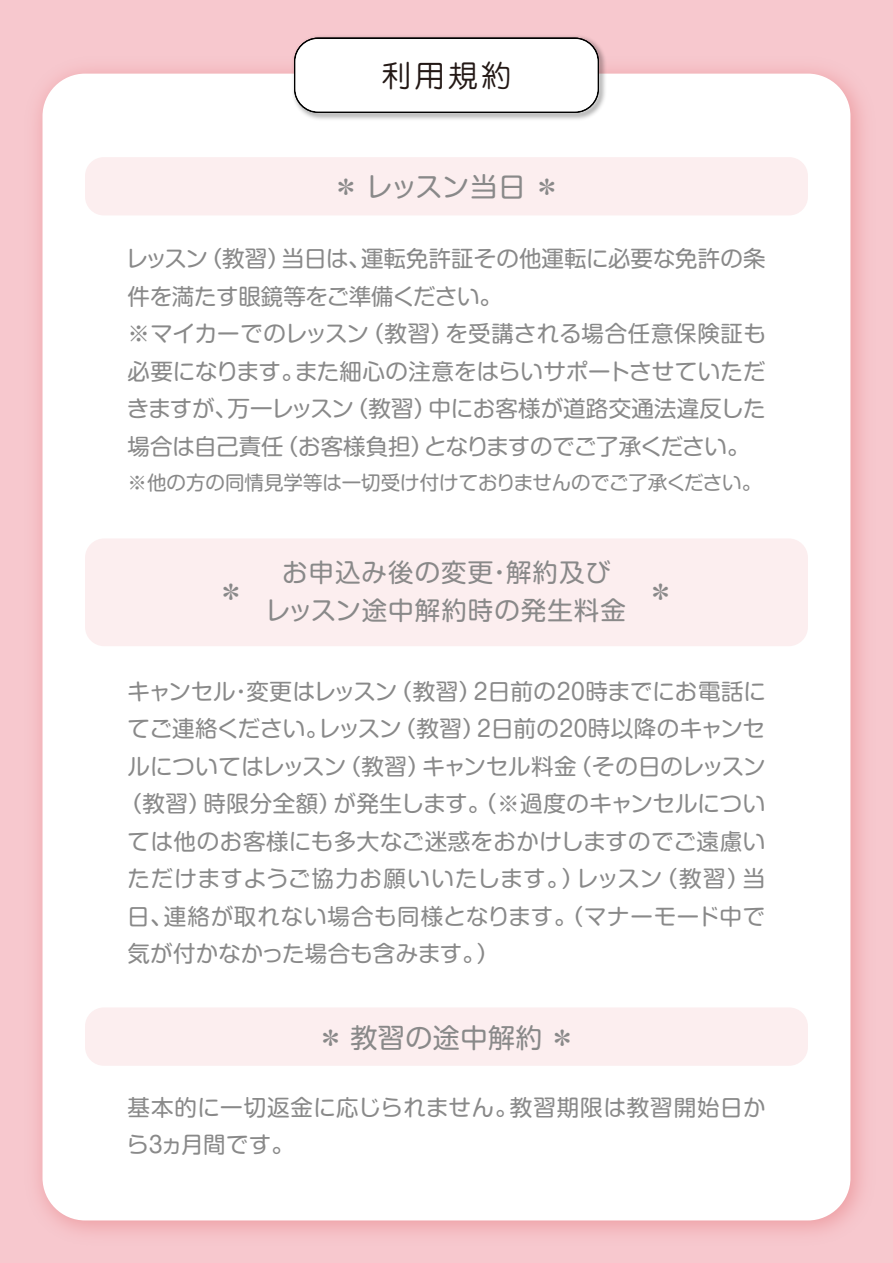
<style>
.page{position:relative;width:893px;height:1263px;background:#f7c8ce}
.page>*{position:absolute;margin:0;border:0;box-sizing:border-box;transform-origin:0 0}
.t1{font:30px "Jun 201 Pro";color:#231815}
.t2{font:27px "Shin M Go Pro";letter-spacing:.02em;color:#898989}
.t3{font:25.5px/37.5px "Shin M Go Pro";letter-spacing:.04em;color:#898989;text-align:center}
.t4{font:22.5px/37.5px "Shin M Go Pro";letter-spacing:.005em;color:#898989}
.t5{font:22.5px "Shin M Go Pro";letter-spacing:.035em;color:#898989}
.t6{font:19.5px "Shin M Go Pro";color:#898989}
</style>
<div class="page">
<img style="left:37px;top:69px;width:825px;height:1163px">
<div style="left:43px;top:74px;width:807px;height:1146px;background:#fff;border-radius:43px"></div>
<img style="left:289px;top:36px;width:320px;height:84px">
<div style="left:294px;top:38px;width:305px;height:75px;border:3px solid #000;border-radius:22px"></div>
<div style="left:296px;top:39px;width:301px;height:72px;background:#fff;border-radius:22px"></div>
<div style="left:85px;top:157px;width:723px;height:58px;background:#fceeef;border-radius:19px"></div>
<div style="left:85px;top:538px;width:723px;height:108px;background:#fceeef;border-radius:19px"></div>
<div style="left:85px;top:1007px;width:723px;height:59px;background:#fceeef;border-radius:19px"></div>
<h1 class="t1" style="left:382px;top:52px;width:130px">利用規約</h1>
<p class="t2" style="left:332px;top:165px;width:230px">＊ レッスン当日 ＊</p>
<p class="t4" style="left:126px;top:237px;width:641px">レッスン（教習）当日は、運転免許証その他運転に必要な免許の条件を満たす眼鏡等をご準備ください。<br>※マイカーでのレッスン（教習）を受講される場合任意保険証も必要になります。また細心の注意をはらいサポートさせていただきますが、万一レッスン（教習）中にお客様が道路交通法違反した場合は自己責任（お客様負担）となりますのでご了承ください。</p>
<p class="t6" style="left:128px;top:466px;width:635px">※他の方の同情見学等は一切受け付けておりませんのでご了承ください。</p>
<p class="t3" style="left:265px;top:551px;width:362px">お申込み後の変更・解約及び<br>レッスン途中解約時の発生料金</p>
<p class="t2" style="left:217px;top:570px;width:28px">＊</p>
<p class="t2" style="left:647px;top:570px;width:28px">＊</p>
<p class="t4" style="left:128px;top:669px;width:640px">キャンセル・変更はレッスン（教習）2日前の20時までにお電話に</p>
<p class="t4" style="left:128px;top:707px;width:639px">てご連絡ください。レッスン（教習）2日前の20時以降のキャンセ</p>
<p class="t4" style="left:128px;top:745px;width:640px">ルについてはレッスン（教習）キャンセル料金（その日のレッスン</p>
<p class="t4" style="left:119px;top:782px;width:647px">（教習）時限分全額）が発生します。（※過度のキャンセルについ</p>
<p class="t4" style="left:128px;top:820px;width:639px">ては他のお客様にも多大なご迷惑をおかけしますのでご遠慮い</p>
<p class="t5" style="left:127px;top:860px;width:639px">ただけますようご協力お願いいたします。）レッスン（教習）当</p>
<p class="t5" style="left:127px;top:898px;width:640px">日、連絡が取れない場合も同様となります。（マナーモード中で</p>
<p class="t4" style="left:128px;top:932px;width:373px">気が付かなかった場合も含みます。）</p>
<p class="t2" style="left:317px;top:1015px;width:260px">＊ 教習の途中解約 ＊</p>
<p class="t4" style="left:127px;top:1086px;width:641px">基本的に一切返金に応じられません。教習期限は教習開始日から３ヵ月間です。</p>
</div>
